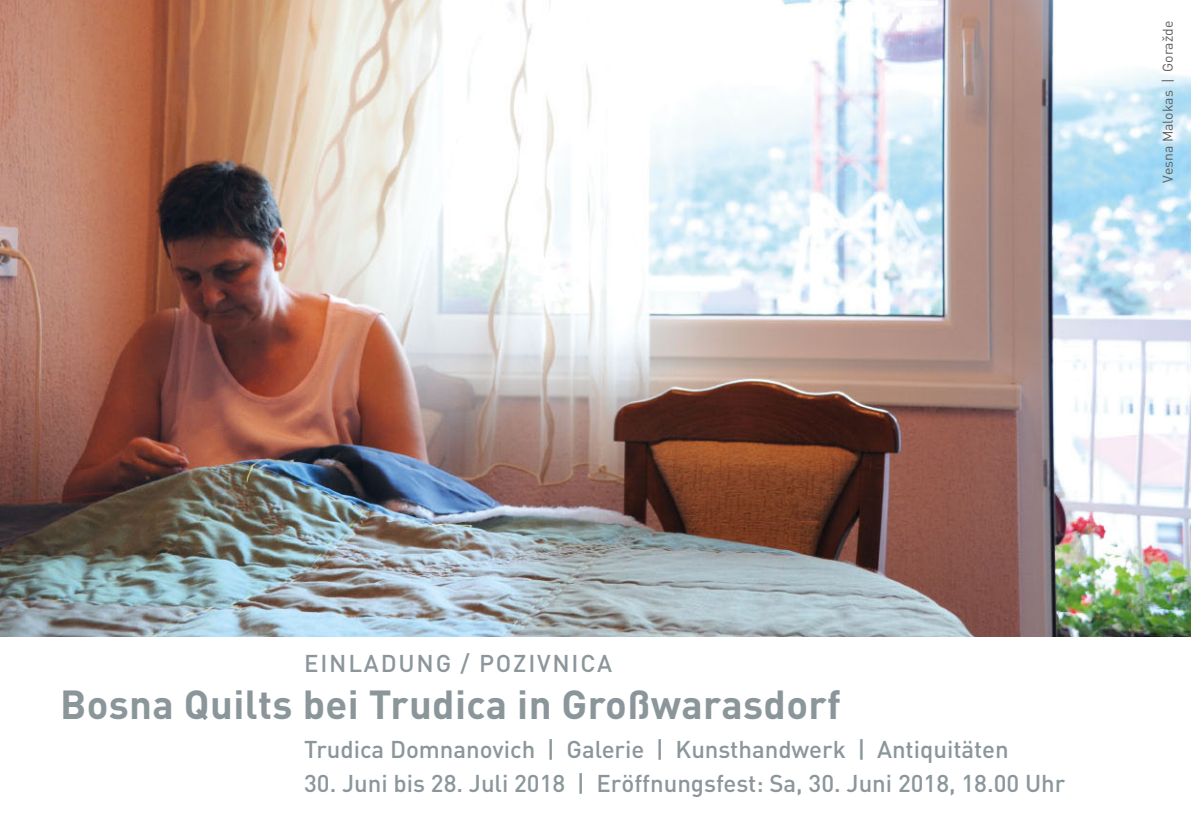
<style>
.page{position:relative;width:1191px;height:840px;background:#fff}
.page>*{position:absolute;margin:0;border:0;box-sizing:border-box;transform-origin:0 0}
.t1{font:700 40px "DIN";letter-spacing:.01em;color:#8b969b}
.t2{font:500 24px "DIN";color:#8b969b}
.t3{font:500 24px "DIN";letter-spacing:.075em;color:#8b969b}
.t4{font:14px "DIN Pro";color:#5f5e5c}
</style>
<div class="page">
<img style="left:0;top:0;width:1191px;height:636px">
<p class="t4" style="left:1163px;top:182px;width:163px;rotate:-90deg">Vesna Malokas | Goražde</p>
<p class="t3" style="left:304px;top:649px;width:309px">EINLADUNG / POZIVNICA</p>
<h1 class="t1" style="left:60px;top:681px;width:782px">Bosna Quilts bei Trudica in Großwarasdorf</h1>
<p class="t2" style="left:304px;top:735px;width:706px">Trudica Domnanovich | Galerie | Kunsthandwerk | Antiquitäten</p>
<p class="t2" style="left:304px;top:769px;width:762px">30. Juni bis 28. Juli 2018 | Eröffnungsfest: Sa, 30. Juni 2018, 18.00 Uhr</p>
</div>
